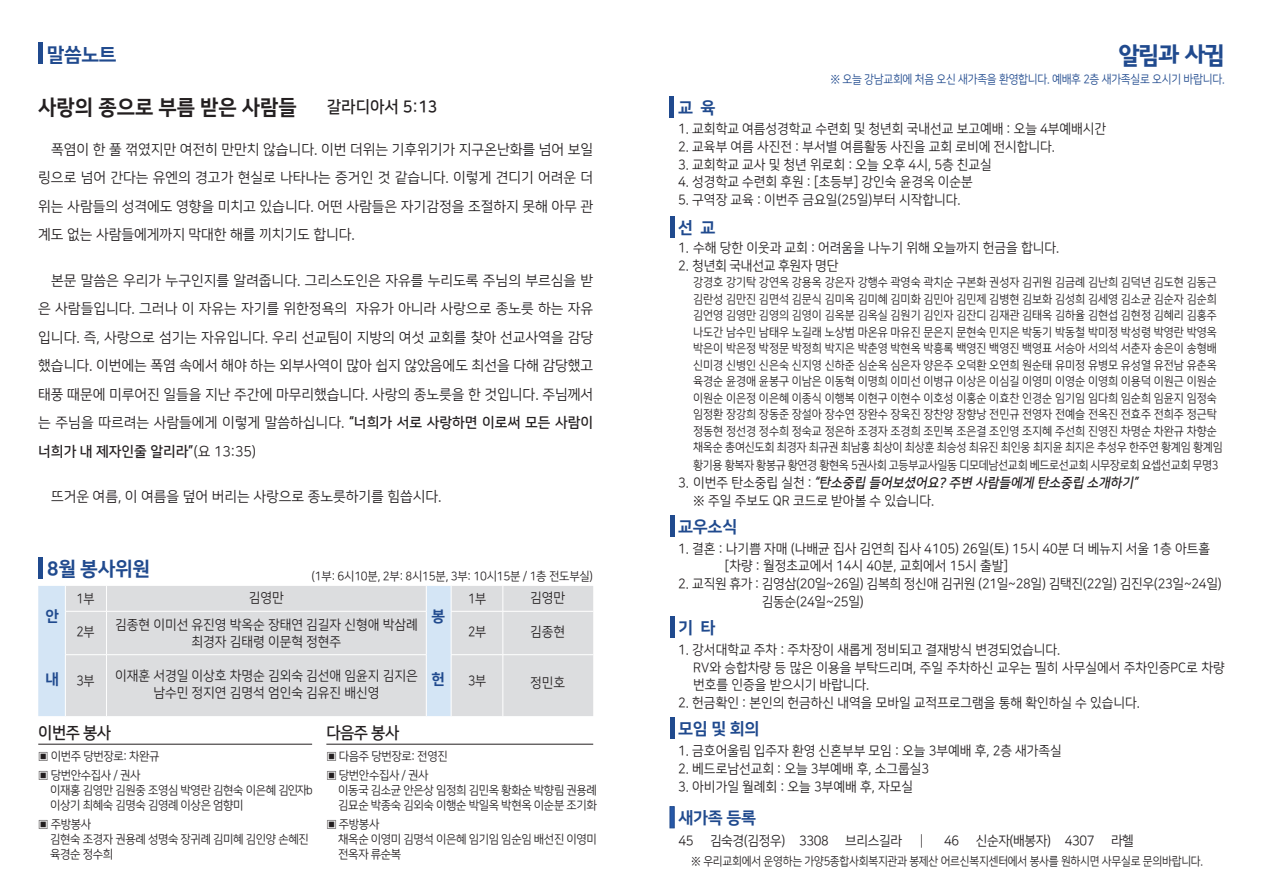
<style>
.page{position:relative;width:1263px;height:893px;background:#fff}
.page>*{position:absolute;margin:0;border:0;box-sizing:border-box;transform-origin:0 0}
.t1{font:24px "Rix BGEB";color:#204a8e;scale:.95 1}
.t2{font:21px "Nanum Square EB";color:#231f20;scale:.96 1}
.t3{font:19.5px "Nanum Square EB";letter-spacing:-.02em;color:#204a8e}
.t4{font:16.5px "Nanum Square EB";letter-spacing:-.02em;color:#204a8e}
.t5{font:16.5px "Nanum Square B";letter-spacing:-.03em;color:#231f20;scale:.95 1}
.t6{font:16.5px "Nanum Square B";letter-spacing:-.03em;color:#231f20;scale:.96 1}
.t7{font:15px "Nanum Square EB";color:#204a8e}
.t8{font:14.25px/28.5px "Nanum Square R";color:#231f20;text-align:justify}
.t9{font:14.25px "Nanum Square B";color:#231f20}
.t10{font:13.5px/17.7px "Nanum Square R";color:#231f20;text-align:center;scale:.95 1}
.t11{font:13.5px/17.7px "Nanum Square R";letter-spacing:-.02em;color:#231f20;scale:.95 1}
.t12{font:italic 13.5px "Nanum Square B";color:#231f20;scale:.95 1}
.t13{font:13.5px "Nanum Square R";letter-spacing:-.03em;color:#231f20;scale:.95 1}
.t14{font:13.5px "Nanum Square R";color:#231f20;scale:.9 1}
.t15{font:12px/16.5px "Nanum Square R";color:#231f20;scale:.92 1}
.t16{font:12px/15px "Nanum Square R";letter-spacing:-.03em;color:#231f20;scale:.95 1}
.t17{font:12px "Nanum Square R";letter-spacing:-.02em;color:#231f20;scale:.9 1}
.t18{font:12px "Nanum Square R";letter-spacing:-.02em;color:#204a8e;scale:.9 1}
.t19{font:12px "Nanum Square R";letter-spacing:-.02em;color:#231f20;scale:.95 1}
.s1{font-family:"Nanum Square B"}
.s2{font-family:"Nanum Square R"}
.s3{font-family:"Nanum Square R";font-style:normal}
</style>
<div class="page">
<div style="left:38px;top:43px;width:5px;height:21px;background:#204a8e"></div>
<hr style="left:38px;top:744px;width:274px;height:1px;background:#231f20">
<hr style="left:326px;top:744px;width:267px;height:1px;background:#231f20">
<div style="left:38px;top:557px;width:5px;height:21px;background:#204a8e"></div>
<div style="left:38px;top:586px;width:27px;height:130px;background:#d4e5f5"></div>
<div style="left:66px;top:586px;width:527px;height:130px;background:#dcdddf"></div>
<svg style="left:106px;top:586px;width:1px;height:25px"></svg>
<svg style="left:426px;top:586px;width:1px;height:25px"></svg>
<svg style="left:451px;top:586px;width:1px;height:25px"></svg>
<svg style="left:503px;top:586px;width:1px;height:25px"></svg>
<hr style="left:65px;top:611px;width:41px;height:1px;background:#fff">
<hr style="left:106px;top:611px;width:320px;height:1px;background:#fff">
<hr style="left:106px;top:611px;width:1px;height:43px;background:#fff">
<hr style="left:426px;top:611px;width:1px;height:43px;background:#fff">
<hr style="left:451px;top:611px;width:52px;height:1px;background:#fff">
<hr style="left:451px;top:611px;width:1px;height:43px;background:#fff">
<hr style="left:503px;top:611px;width:90px;height:1px;background:#fff">
<hr style="left:503px;top:611px;width:1px;height:43px;background:#fff">
<hr style="left:65px;top:654px;width:41px;height:1px;background:#fff">
<hr style="left:106px;top:654px;width:320px;height:1px;background:#fff">
<hr style="left:106px;top:655px;width:1px;height:61px;background:#fff">
<hr style="left:426px;top:655px;width:1px;height:61px;background:#fff">
<hr style="left:451px;top:654px;width:52px;height:1px;background:#fff">
<hr style="left:451px;top:655px;width:1px;height:61px;background:#fff">
<hr style="left:503px;top:654px;width:90px;height:1px;background:#fff">
<hr style="left:503px;top:655px;width:1px;height:61px;background:#fff">
<hr style="left:670px;top:216px;width:4px;height:22px;background:#204a8e">
<hr style="left:670px;top:516px;width:4px;height:21px;background:#204a8e">
<hr style="left:670px;top:616px;width:4px;height:22px;background:#204a8e">
<hr style="left:670px;top:717px;width:4px;height:22px;background:#204a8e">
<hr style="left:670px;top:97px;width:4px;height:21px;background:#204a8e">
<hr style="left:670px;top:806px;width:4px;height:22px;background:#2654a0">
<h3 class="t3" style="left:47px;top:44px;width:71px">말씀노트</h3>
<h2 class="t2" style="left:38px;top:96px;width:271px">사랑의 종으로 부름 받은 사람들</h2>
<h3 class="t6" style="left:327px;top:98px;width:117px">갈라디아서 5:13</h3>
<p class="t8" style="left:38px;top:136px;width:556px;text-indent:13px">폭염이 한 풀 꺾였지만 여전히 만만치 않습니다. 이번 더위는 기후위기가 지구온난화를 넘어 보일 링으로 넘어 간다는 유엔의 경고가 현실로 나타나는 증거인 것 같습니다. 이렇게 견디기 어려운 더 위는 사람들의 성격에도 영향을 미치고 있습니다. 어떤 사람들은 자기감정을 조절하지 못해 아무 관 계도 없는 사람들에게까지 막대한 해를 끼치기도 합니다.</p>
<p class="t8" style="left:38px;top:267px;width:556px;text-indent:13px">본문 말씀은 우리가 누구인지를 알려줍니다. 그리스도인은 자유를 누리도록 주님의 부르심을 받 은 사람들입니다. 그러나 이 자유는 자기를 위한정욕의 자유가 아니라 사랑으로 종노릇 하는 자유 입니다. 즉, 사랑으로 섬기는 자유입니다. 우리 선교팀이 지방의 여섯 교회를 찾아 선교사역을 감당 했습니다. 이번에는 폭염 속에서 해야 하는 외부사역이 많아 쉽지 않았음에도 최선을 다해 감당했고 태풍 때문에 미루어진 일들을 지난 주간에 마무리했습니다. 사랑의 종노릇을 한 것입니다. 주님께서 는 주님을 따르려는 사람들에게 이렇게 말씀하십니다. <span class="s1">“너희가 서로 사랑하면 이로써 모든 사람이</span></p>
<p class="t9" style="left:38px;top:444px;width:219px">너희가 내 제자인줄 알리라”<span class="s2">(요 13:35)</span></p>
<p class="t8" style="left:51px;top:483px;width:392px">뜨거운 여름, 이 여름을 덮어 버리는 사랑으로 종노릇하기를 힘씁시다.</p>
<h3 class="t3" style="left:47px;top:558px;width:105px">8월 봉사위원</h3>
<p class="t7" style="left:45px;top:608px;width:15px">안</p>
<p class="t19" style="left:312px;top:570px;width:298px">(1부: 6시10분, 2부: 8시15분, 3부: 10시15분 / 1층 전도부실)</p>
<p class="t10" style="left:115px;top:585px;width:320px;line-height:26.5px">김영만<br>김종현 이미선 유진영 박옥순 장태연 김길자 신형애 박삼례</p>
<p class="t10" style="left:192px;top:633px;width:159px">최경자 김태령 이문혁 정현주</p>
<p class="t10" style="left:115px;top:667px;width:320px;line-height:17.2px">이재훈 서경일 이상호 차명순 김외숙 김선애 임윤지 김지은 남수민 정지연 김명석 엄인숙 김유진 배신영</p>
<p class="t10" style="left:530px;top:589px;width:38px">김영만</p>
<p class="t10" style="left:530px;top:623px;width:38px">김종현</p>
<p class="t10" style="left:530px;top:674px;width:38px">정민호</p>
<p class="t14" style="left:76px;top:592px;width:21px">1부</p>
<p class="t14" style="left:76px;top:625px;width:21px">2부</p>
<p class="t14" style="left:76px;top:674px;width:21px">3부</p>
<p class="t14" style="left:468px;top:592px;width:21px">1부</p>
<p class="t14" style="left:468px;top:625px;width:21px">2부</p>
<p class="t14" style="left:468px;top:674px;width:21px">3부</p>
<p class="t7" style="left:431px;top:608px;width:15px">봉</p>
<p class="t7" style="left:431px;top:671px;width:15px">헌</p>
<p class="t7" style="left:45px;top:671px;width:15px">내</p>
<h3 class="t5" style="left:38px;top:724px;width:78px">이번주 봉사</h3>
<p class="t16" style="left:38px;top:747px;width:129px;line-height:19.2px">▣ 이번주 당번장로: 차완규 ▣ 당번안수집사 / 권사</p>
<p class="t16" style="left:50px;top:783px;width:278px">이재홍 김영만 김원중 조영심 박영란 김현숙 이은혜 김인자b 이상기 최혜숙 김명숙 김영례 이상은 엄향미</p>
<p class="t16" style="left:50px;top:817px;width:274px;text-indent:-12px">▣ 주방봉사<br>김현숙 조경자 권용례 성명숙 장귀례 김미혜 김인양 손혜진 육경순 정수희</p>
<h3 class="t5" style="left:326px;top:724px;width:78px">다음주 봉사</h3>
<p class="t16" style="left:326px;top:747px;width:129px;line-height:19.2px">▣ 다음주 당번장로: 전영진 ▣ 당번안수집사 / 권사</p>
<p class="t16" style="left:338px;top:783px;width:274px">이동국 김소균 안은상 임정희 김민옥 황화순 박향림 권용례 김묘순 박종숙 김외숙 이행순 박일옥 박현옥 이순분 조기화</p>
<p class="t16" style="left:338px;top:817px;width:274px;text-indent:-12px">▣ 주방봉사<br>채옥순 이영미 김명석 이은혜 임기임 임순임 배선진 이영미 전옥자 류순복</p>
<h1 class="t1" style="left:1119px;top:42px;width:113px">알림과 사귐</h1>
<p class="t18" style="left:830px;top:73px;width:440px">※ 오늘 강남교회에 처음 오신 새가족을 환영합니다. 예배후 2층 새가족실로 오시기 바랍니다.</p>
<p class="t10" style="left:678px;top:121px;width:452px">1. 교회학교 여름성경학교⋅ 수련회 및 청년회 국내선교 보고예배 : 오늘 4부예배시간</p>
<p class="t10" style="left:678px;top:138px;width:398px">2. 교육부 여름 사진전 : 부서별 여름활동 사진을 교회 로비에 전시합니다.</p>
<p class="t10" style="left:678px;top:156px;width:332px">3. 교회학교 교사 및 청년 위로회 : 오늘 오후 4시, 5층 친교실</p>
<p class="t10" style="left:678px;top:174px;width:312px">4. 성경학교⋅ 수련회 후원 : [초등부] 강인숙 윤경옥 이순분</p>
<p class="t10" style="left:678px;top:191px;width:299px">5. 구역장 교육 : 이번주 금요일(25일)부터 시작합니다.</p>
<p class="t10" style="left:678px;top:239px;width:402px">1. 수해 당한 이웃과 교회 : 어려움을 나누기 위해 오늘까지 헌금을 합니다.</p>
<p class="t11" style="left:678px;top:257px;width:170px">2. 청년회 국내선교 후원자 명단</p>
<p class="t15" style="left:693px;top:275px;width:577px">강경호 강기탁 강연옥 강용옥 강은자 강행수 곽영숙 곽치순 구본화 권성자 김귀원 김금례 김난희 김덕년 김도현 김동근 김란성 김만진 김면석 김문식 김미옥 김미혜 김미화 김민아 김민제 김병현 김보화 김성희 김세영 김소균 김순자 김순희 김언영 김영만 김영의 김영이 김옥분 김옥실 김원기 김인자 김잔디 김재관 김태옥 김하율 김현섭 김현정 김혜리 김홍주 나도간 남수민 남태우 노길래 노상범 마온유 마유진 문은지 문현숙 민지은 박동기 박동철 박미정 박성령 박영란 박영옥 박은이 박은정 박정문 박정희 박지은 박춘영 박현옥 박흥록 백영진 백영진 백영표 서승아 서의석 서춘자 송은이 송형배 신미경 신병인 신은숙 신지영 신하준 심순옥 심은자 양은주 오덕환 오연희 원순태 유미정 유병모 유성열 유전남 유춘옥 육경순 윤경애 윤봉구 이남은 이동혁 이명희 이미선 이병규 이상은 이심길 이영미 이영순 이영희 이용덕 이원근 이원순 이원순 이은정 이은혜 이종식 이행복 이현구 이현수 이호성 이홍순 이효찬 인경순 임기임 임다희 임순희 임윤지 임정숙 임정환 장강희 장동준 장설아 장수연 장완수 장욱진 장찬양 장향낭 전민규 전영자 전예슬 전옥진 전효주 전희주 정근탁 정동현 정선경 정수희 정숙교 정은하 조경자 조경희 조민복 조은결 조인영 조지혜 주선희 진영진 차명순 차완규 차향순 채옥순 총여신도회 최경자 최규권 최남홍 최상이 최상훈 최승성 최유진 최인웅 최지윤 최지은 추성우 한주연 황계임 황계임 황기용 황복자 황봉규 황연경 황현옥 5권사회 고등부교사일동 디모데남선교회 베드로선교회 시무장로회 요셉선교회 무명3</p>
<p class="t12" style="left:678px;top:475px;width:488px"><span class="s3">3 . 이 번 주 탄 소 중 립 실 천 :</span> “탄소중립 들어보셨어요? 주변 사람들에게 탄소중립 소개하기”</p>
<p class="t10" style="left:693px;top:492px;width:255px">※ 주일 주보도 QR 코드로 받아볼 수 있습니다.</p>
<p class="t10" style="left:725px;top:540px;width:512px;text-align:left;text-indent:-47px">1. 결혼 : 나기쁨 자매 (나배균 집사 김연희 집사 4105) 26일(토) 15시 40분 더 베뉴지 서울 1층 아트홀 [차량 : 월정초교에서 14시 40분, 교회에서 15시 출발]</p>
<p class="t11" style="left:762px;top:575px;width:486px;text-indent:-83px">2. 교직원 휴가 : 김영삼(20일~26일) 김복희 정신애 김귀원 (21일~28일) 김택진(22일) 김진우(23일~24일) 김동순(24일~25일)</p>
<p class="t10" style="left:693px;top:641px;width:561px;text-align:left;text-indent:-15px">1. 강서대학교 주차 : 주차장이 새롭게 정비되고 결재방식 변경되었습니다.<br>RV와 승합차량 등 많은 이용을 부탁드리며, 주일 주차하신 교우는 필히 사무실에서 주차인증PC로 차량 번호를 인증을 받으시기 바랍니다.</p>
<p class="t10" style="left:678px;top:694px;width:487px">2. 헌금확인 : 본인의 헌금하신 내역을 모바일 교적프로그램을 통해 확인하실 수 있습니다.</p>
<p class="t10" style="left:678px;top:742px;width:405px">1. 금호어울림 입주자 환영 신혼부부 모임 : 오늘 3부예배 후, 2층 새가족실</p>
<p class="t10" style="left:678px;top:760px;width:266px">2. 베드로남선교회 : 오늘 3부예배 후, 소그룹실3</p>
<p class="t10" style="left:678px;top:778px;width:249px">3. 아비가일 월례회 : 오늘 3부예배 후, 자모실</p>
<h3 class="t4" style="left:678px;top:99px;width:39px">교 육</h3>
<h3 class="t4" style="left:678px;top:219px;width:39px">선 교</h3>
<h3 class="t4" style="left:678px;top:518px;width:61px">교우소식</h3>
<h3 class="t4" style="left:678px;top:619px;width:39px">기 타</h3>
<h3 class="t4" style="left:678px;top:720px;width:83px">모임 및 회의</h3>
<h3 class="t4" style="left:678px;top:809px;width:79px">새가족 등록</h3>
<p class="t13" style="left:678px;top:833px;width:481px">45 김숙경(김정우) 3308 브리스길라 ┃ 46 신순자(배봉자) 4307 라헬</p>
<p class="t17" style="left:691px;top:854px;width:570px">※ 우리교회에서 운영하는 가양5종합사회복지관과 봉제산 어르신복지센터에서 봉사를 원하시면 사무실로 문의바랍니다.</p>
</div>
